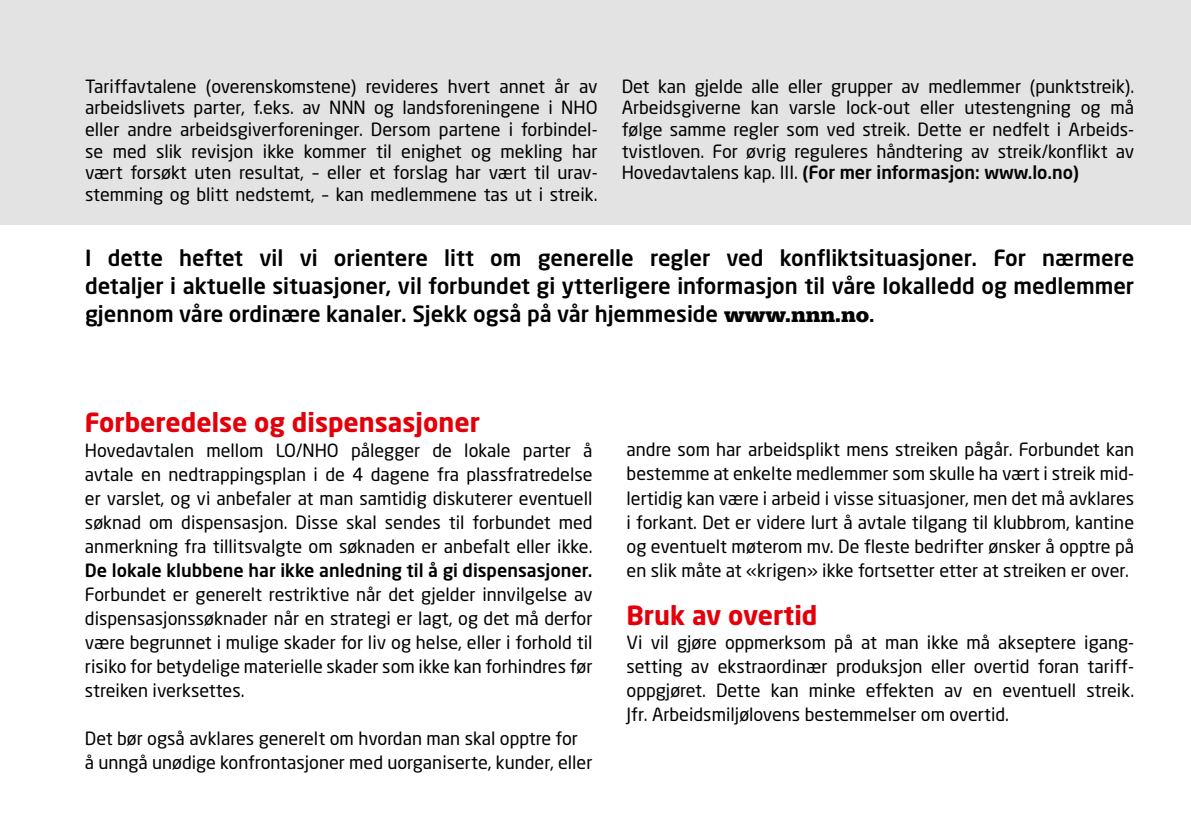
<style>
.page{position:relative;width:1191px;height:840px;background:#fff}
.page>*{position:absolute;margin:0;border:0;box-sizing:border-box;transform-origin:0 0}
.t1{font:700 26px "Neo Sans";color:#e3000b}
.t2{font:500 22px/28px "Neo Sans";color:#000;text-align:justify}
.t3{font:18px/24px "Neo Sans";color:#000;text-align:justify}
.t4{font:500 18px "Neo Sans";color:#000}
.s1{font-weight:500}
.s2{font-family:"URW Egyptienne T";font-weight:700}
.s3{font-family:"URW Egyptienne T"}
</style>
<div class="page">
<div style="left:0;top:0;width:1191px;height:224px;background:#e3e3e3"></div>
<p class="t3" style="left:85px;top:75px;width:514px;line-height:21.6px">Tariffavtalene (overenskomstene) revideres hvert annet år av arbeidslivets parter, f.eks. av NNN og landsforeningene i NHO eller andre arbeidsgiverforeninger. Dersom partene i forbindel&shy;se med slik revisjon ikke kommer til enighet og mekling har vært forsøkt uten resultat, – eller et forslag har vært til urav&shy;stemming og blitt nedstemt, – kan medlemmene tas ut i streik.</p>
<p class="t3" style="left:621px;top:75px;width:514px;line-height:21.6px">Det kan gjelde alle eller grupper av medlemmer (punktstreik).<br>Arbeidsgiverne kan varsle lock-out eller utestengning og må følge samme regler som ved streik. Dette er nedfelt i Arbeids&shy;tvistloven. For øvrig reguleres håndtering av streik/konflikt av Hovedavtalens kap. III. <span class="s1">(For mer informasjon: www.lo.no)</span></p>
<p class="t2" style="left:85px;top:244px;width:1050px">I dette heftet vil vi orientere litt om generelle regler ved konfliktsituasjoner. For nærmere detaljer i aktuelle situasjoner, vil forbundet gi ytterligere informasjon til våre lokalledd og medlemmer gjennom våre ordinære kanaler. Sjekk også på vår hjemmeside <span class="s2">www.nnn.no</span><span class="s3">.</span></p>
<h1 class="t1" style="left:85px;top:406px;width:396px">Forberedelse og dispensasjoner</h1>
<p class="t3" style="left:85px;top:437px;width:509px">Hovedavtalen mellom LO/NHO pålegger de lokale parter å avtale en nedtrappingsplan i de 4 dagene fra plassfratredelse er varslet, og vi anbefaler at man samtidig diskuterer eventuell søknad om dispensasjon. Disse skal sendes til forbundet med anmerkning fra tillitsvalgte om søknaden er anbefalt eller ikke.</p>
<p class="t4" style="left:85px;top:558px;width:509px">De lokale klubbene har ikke anledning til å gi dispensasjoner.</p>
<p class="t3" style="left:85px;top:581px;width:509px">Forbundet er generelt restriktive når det gjelder innvilgelse av dispensasjonssøknader når en strategi er lagt, og det må derfor være begrunnet i mulige skader for liv og helse, eller i forhold til risiko for betydelige materielle skader som ikke kan forhindres før streiken iverksettes.</p>
<p class="t3" style="left:85px;top:725px;width:509px">Det bør også avklares generelt om hvordan man skal opptre for<br>å unngå unødige konfrontasjoner med uorganiserte, kunder, eller</p>
<p class="t3" style="left:626px;top:437px;width:509px">andre som har arbeidsplikt mens streiken pågår. Forbundet kan bestemme at enkelte medlemmer som skulle ha vært i streik mid&shy;lertidig kan være i arbeid i visse situasjoner, men det må avklares i forkant. Det er videre lurt å avtale tilgang til klubbrom, kantine og eventuelt møterom mv. De fleste bedrifter ønsker å opptre på en slik måte at «krigen» ikke fortsetter etter at streiken er over.</p>
<h1 class="t1" style="left:626px;top:598px;width:192px">Bruk av overtid</h1>
<p class="t3" style="left:626px;top:629px;width:509px">Vi vil gjøre oppmerksom på at man ikke må akseptere igang&shy;setting av ekstraordinær produksjon eller overtid foran tariff&shy;oppgjøret. Dette kan minke effekten av en eventuell streik.<br>Jfr. Arbeidsmiljølovens bestemmelser om overtid.</p>
</div>
